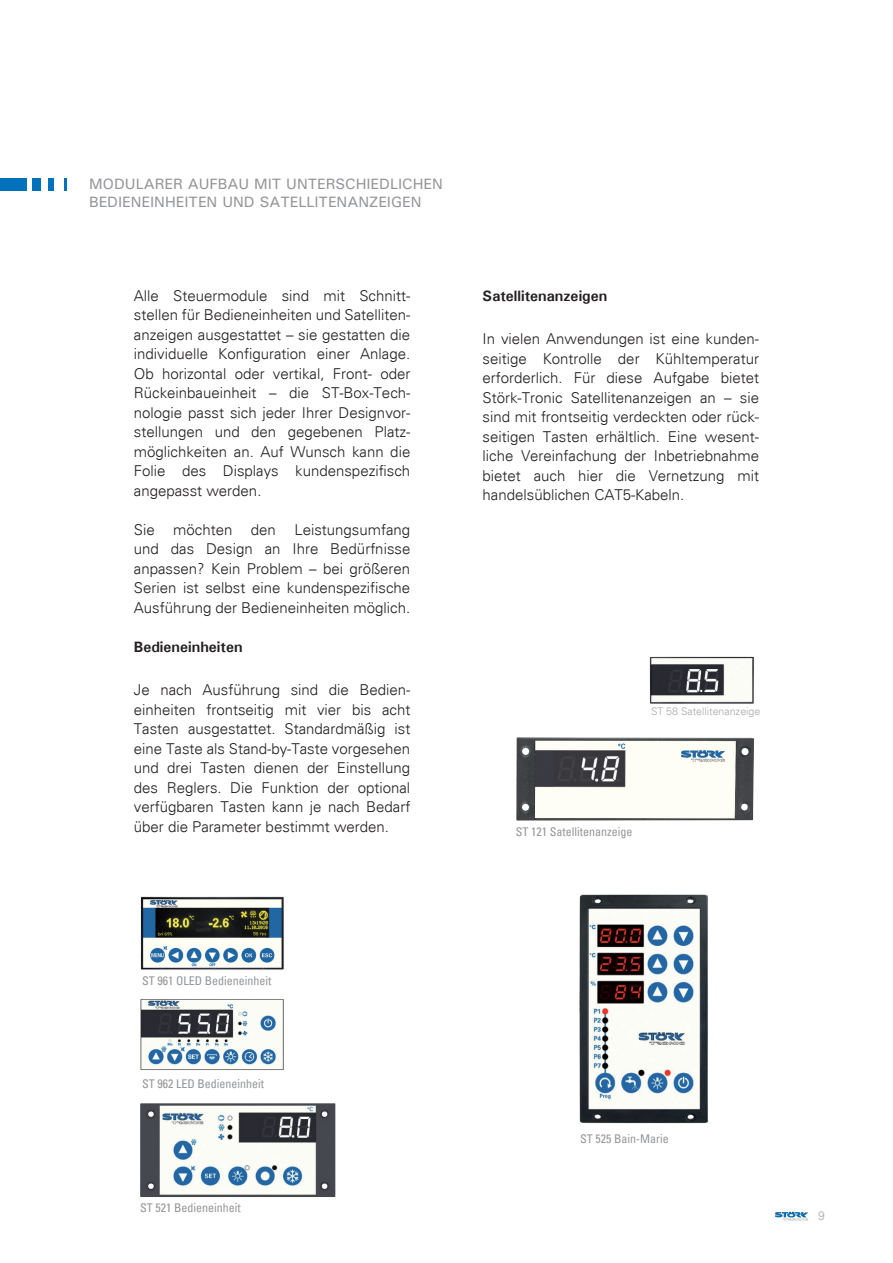
<style>
.page{position:relative;width:893px;height:1263px;background:#fff}
.page>*{position:absolute;margin:0;border:0;box-sizing:border-box;transform-origin:0 0}
.t1{font:300 15px/19.5px "Univers";color:#231f20;text-align:justify}
.Überschriften{font:500 15px "Univers";color:#939598}
.Zwischenüberschrift{font:700 15px "Univers";color:#231f20}
.Bildunterschrift{font:condensed 12px "Univers";color:#939598}
.Seitenzahl_rechts{font:300 12px "Univers";color:#a8a9ad}
.Seitenzahl_rechts-2{font:300 10.5px "Univers";color:#a8a9ad}
</style>
<div class="page">
<img style="left:140px;top:896px;width:144px;height:74px">
<img style="left:579px;top:894px;width:129px;height:230px">
<img style="left:140px;top:999px;width:144px;height:71px">
<img style="left:140px;top:1103px;width:196px;height:94px">
<img style="left:649px;top:656px;width:105px;height:48px">
<img style="left:516px;top:737px;width:238px;height:84px">
<div style="left:0;top:179px;width:27px;height:12px;background:#0072bc"></div>
<div style="left:32px;top:179px;width:8px;height:12px;background:#0072bc"></div>
<div style="left:48px;top:179px;width:6px;height:12px;background:#0072bc"></div>
<svg style="left:64px;top:179px;width:3px;height:12px"></svg>
<svg style="left:775px;top:1212px;width:33px;height:8px"></svg>
<p class="Überschriften" style="left:89px;top:174px;width:355px">MODULARER AUFBAU MIT UNTERSCHIEDLICHEN</p>
<p class="Überschriften" style="left:89px;top:192px;width:334px">BEDIENEINHEITEN UND SATELLITENANZEIGEN</p>
<p class="t1" style="left:134px;top:286px;width:278px">Alle Steuermodule sind mit Schnitt&shy;stellen für Bedieneinheiten und Satelliten&shy;anzeigen ausgestattet – sie gestatten die individuelle Konfiguration einer Anlage.<br>Ob horizontal oder vertikal, Front- oder Rückeinbaueinheit – die ST-Box-Tech&shy;nologie passt sich jeder Ihrer Designvor&shy;stellungen und den gegebenen Platz&shy;möglichkeiten an. Auf Wunsch kann die Folie des Displays kundenspezifisch angepasst werden.</p>
<p class="t1" style="left:134px;top:520px;width:278px">Sie möchten den Leistungsumfang und das Design an Ihre Bedürfnisse anpassen? Kein Problem – bei größeren Serien ist selbst eine kundenspezifische Ausführung der Bedieneinheiten möglich.</p>
<p class="Zwischenüberschrift" style="left:134px;top:637px;width:110px">Bedieneinheiten</p>
<p class="t1" style="left:134px;top:680px;width:278px">Je nach Ausführung sind die Bedien&shy;einheiten frontseitig mit vier bis acht Tasten ausgestattet. Standardmäßig ist eine Taste als Stand-by-Taste vorgesehen und drei Tasten dienen der Einstellung des Reglers. Die Funktion der optional verfügbaren Tasten kann je nach Bedarf über die Parameter bestimmt werden.</p>
<p class="Zwischenüberschrift" style="left:483px;top:286px;width:126px">Satellitenanzeigen</p>
<p class="t1" style="left:483px;top:329px;width:278px">In vielen Anwendungen ist eine kunden&shy;seitige Kontrolle der Kühltemperatur erforderlich. Für diese Aufgabe bietet Störk‑Tronic Satellitenanzeigen an – sie sind mit frontseitig verdeckten oder rück&shy;seitigen Tasten erhältlich. Eine wesent&shy;liche Vereinfachung der Inbetriebnahme bietet auch hier die Vernetzung mit handelsüblichen CAT5-Kabeln.</p>
<p class="Seitenzahl_rechts-2" style="left:651px;top:705px;width:111px">ST 58 Satellitenanzeige</p>
<p class="Bildunterschrift" style="left:516px;top:824px;width:118px">ST 121 Satellitenanzeige</p>
<p class="Bildunterschrift" style="left:142px;top:972px;width:131px">ST 961 OLED Bedieneinheit</p>
<p class="Bildunterschrift" style="left:142px;top:1076px;width:123px">ST 962 LED Bedieneinheit</p>
<p class="Bildunterschrift" style="left:140px;top:1200px;width:102px">ST 521 Bedieneinheit</p>
<p class="Bildunterschrift" style="left:580px;top:1131px;width:90px">ST 525 Bain-Marie</p>
<p class="Seitenzahl_rechts" style="left:818px;top:1209px;width:8px">9</p>
</div>
